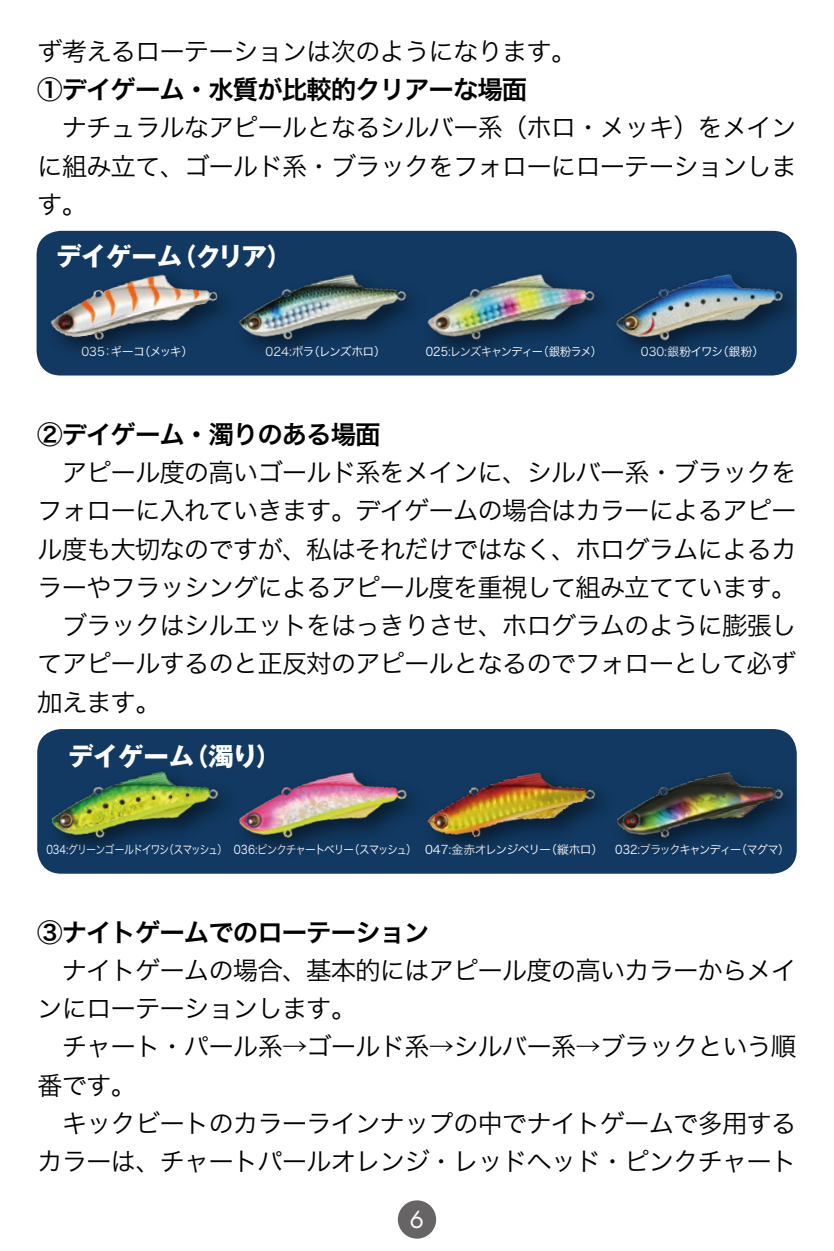
<style>
.page{position:relative;width:834px;height:1251px;background:#fff}
.page>*{position:absolute;margin:0;border:0;box-sizing:border-box;transform-origin:0 0}
.t1{font:25.5px/38.4px "Hira Kaku Pro W3";letter-spacing:-.04em;color:#000}
.t2{font:25.5px "Hira Kaku Pro W6";letter-spacing:-.04em;color:#000}
.t3{font:700 25.5px "Gothic MB101 Pro";letter-spacing:-.03em;color:#fff}
.t4{font:23.1px "Futura";color:#fff}
.t5{font:12px "Hira Kaku Pro W3";letter-spacing:-.09em;color:#fff;scale:.84 1}
.t6{font:12px "Hira Kaku Pro W3";letter-spacing:-.09em;color:#fff;scale:.95 1}
.t7{font:12px "Hira Kaku Pro W3";letter-spacing:-.065em;color:#fff}
.t8{font:12px "Hira Kaku Pro W3";color:#fff}
.t9{font:12px "Hira Kaku Pro W3";letter-spacing:-.05em;color:#fff}
</style>
<div class="page">
<div style="left:398px;top:1199px;width:38px;height:39px;background:#666464;border-radius:50%"></div>
<div style="left:37px;top:231px;width:759px;height:144px;background:#113961;border-radius:24px"></div>
<img style="left:50px;top:274px;width:174px;height:77px">
<img style="left:239px;top:274px;width:173px;height:77px">
<img style="left:427px;top:274px;width:174px;height:76px">
<div style="left:608px;top:266px;width:195px;height:95px;background:#000;opacity:.5"></div>
<img style="left:608px;top:266px;width:187px;height:90px">
<div style="left:37px;top:729px;width:759px;height:144px;background:#113961;border-radius:24px"></div>
<img style="left:37px;top:754px;width:187px;height:99px">
<img style="left:239px;top:772px;width:174px;height:77px">
<img style="left:427px;top:772px;width:175px;height:76px">
<div style="left:608px;top:763px;width:195px;height:96px;background:#000;opacity:.5"></div>
<img style="left:608px;top:763px;width:187px;height:90px">
<p class="t1" style="left:37px;top:30px;width:541px">ず考えるローテーションは次のようになります。</p>
<p class="t2" style="left:37px;top:66px;width:491px">①デイゲーム・水質が比較的クリアーな場面</p>
<p class="t1" style="left:37px;top:107px;width:760px;text-align:justify;text-indent:24px">ナチュラルなアピールとなるシルバー系（ホロ・メッキ）をメインに組み立て、ゴールド系・ブラックをフォローにローテーションします。</p>
<p class="t3" style="left:56px;top:235px;width:237px">デイゲーム（クリア）</p>
<p class="t9" style="left:81px;top:341px;width:113px">035：ギーコ（メッキ）</p>
<p class="t7" style="left:265px;top:341px;width:122px">024:ボラ（レンズホロ）</p>
<p class="t6" style="left:426px;top:341px;width:187px">025:レンズキャンディー（銀粉ラメ）</p>
<p class="t8" style="left:640px;top:341px;width:125px">030:銀粉イワシ（銀粉）</p>
<p class="t2" style="left:37px;top:411px;width:345px">②デイゲーム・濁りのある場面</p>
<p class="t1" style="left:62px;top:451px;width:736px">アピール度の高いゴールド系をメインに、シルバー系・ブラックを</p>
<p class="t1" style="left:37px;top:489px;width:760px">フォローに入れていきます。デイゲームの場合はカラーによるアピー</p>
<p class="t1" style="left:37px;top:528px;width:760px">ル度も大切なのですが、私はそれだけではなく、ホログラムによるカ</p>
<p class="t1" style="left:37px;top:566px;width:760px">ラーやフラッシングによるアピール度を重視して組み立てています。</p>
<p class="t1" style="left:62px;top:604px;width:736px">ブラックはシルエットをはっきりさせ、ホログラムのように膨張し</p>
<p class="t1" style="left:37px;top:642px;width:760px">てアピールするのと正反対のアピールとなるのでフォローとして必ず</p>
<p class="t1" style="left:37px;top:681px;width:125px">加えます。</p>
<p class="t3" style="left:68px;top:734px;width:215px">デイゲーム（濁り）</p>
<p class="t5" style="left:46px;top:839px;width:886px">034:グリーンゴールドイワシ（スマッシュ） 036:ピンクチャートベリー（スマッシュ） 047:金赤オレンジベリー（縦ホロ） 032:ブラックキャンディー（マグマ）</p>
<p class="t2" style="left:37px;top:908px;width:394px">③ナイトゲームでのローテーション</p>
<p class="t1" style="left:37px;top:949px;width:760px;text-indent:24px">ナイトゲームの場合、基本的にはアピール度の高いカラーからメインにローテーションします。</p>
<p class="t1" style="left:37px;top:1025px;width:760px;text-indent:24px">チャート・パール系→ゴールド系→シルバー系→ブラックという順番です。</p>
<p class="t1" style="left:37px;top:1102px;width:760px;text-align:right">キックビートのカラーラインナップの中でナイトゲームで多用するカラーは、チャートパールオレンジ・レッドヘッド・ピンクチャート</p>
<p class="t4" style="left:410px;top:1203px;width:16px">6</p>
</div>
